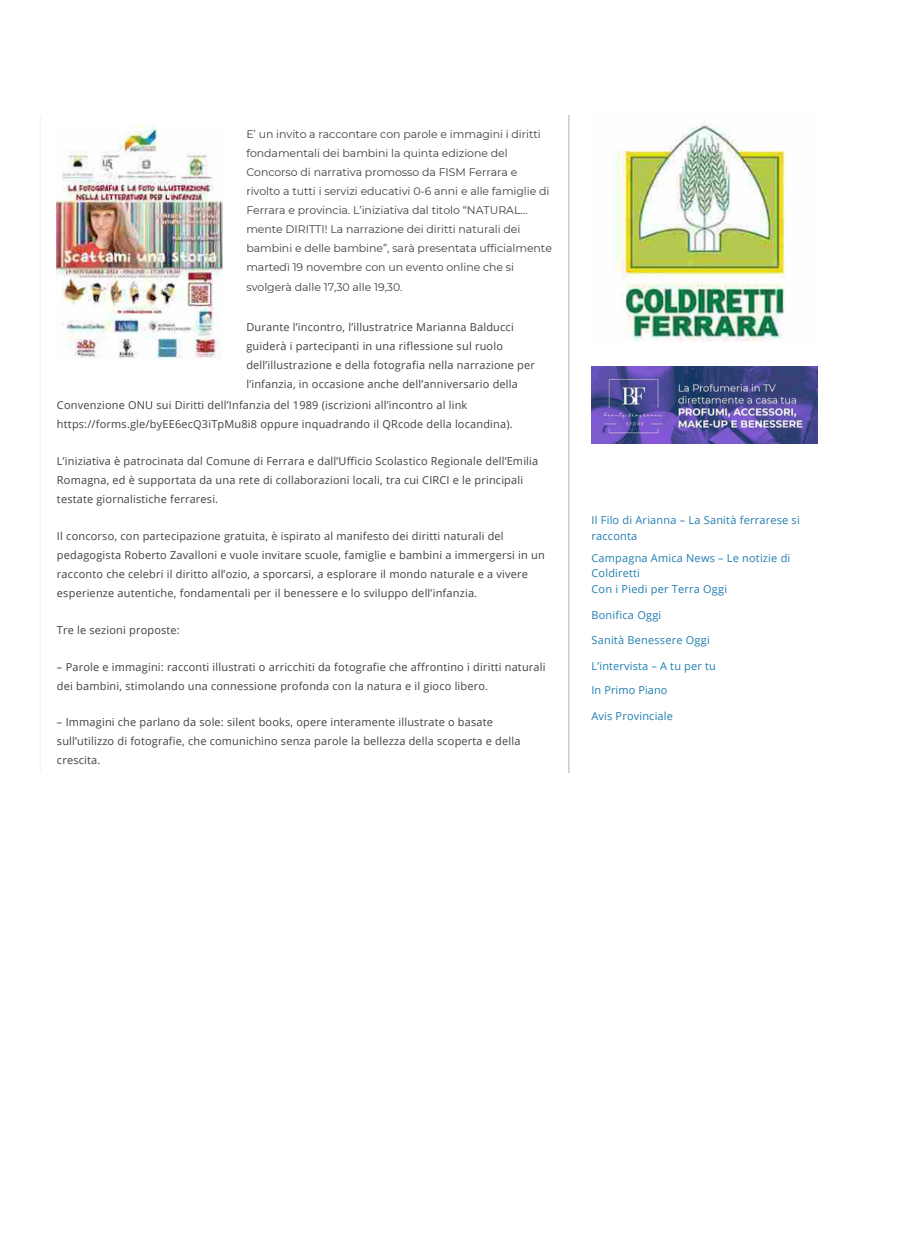
<style>
.page{position:relative;width:899px;height:1260px;background:#fff}
.page>*{position:absolute;margin:0;border:0;box-sizing:border-box;transform-origin:0 0}
.t1{font:10.95px/19.2px "Open Sans";letter-spacing:.02em;color:#3f3f46}
.t2{font:10.95px/19.2px "Montserrat";letter-spacing:-.005em;color:#3f3f46}
.t3{font:10.95px/15.8px "Open Sans";letter-spacing:.02em;color:#207daf}
</style>
<div class="page">
<img style="left:615px;top:123px;width:171px;height:218px">
<img style="left:591px;top:366px;width:226px;height:78px">
<img style="left:40px;top:115px;width:1px;height:657px">
<img style="left:568px;top:115px;width:1px;height:657px">
<img style="left:57px;top:125px;width:165px;height:235px">
<p class="t2" style="left:246px;top:124px;width:307px">E’ un invito a raccontare con parole e immagini i diritti fondamentali dei bambini la quinta edizione del Concorso di narrativa promosso da FISM Ferrara e rivolto a tutti i servizi educativi 0-6 anni e alle famiglie di Ferrara e provincia. L’iniziativa dal titolo “NATURAL… mente DIRITTI! La narrazione dei diritti naturali dei bambini e delle bambine”, sarà presentata ufficialmente martedì 19 novembre con un evento online che si svolgerà dalle 17,30 alle 19,30.</p>
<p class="t1" style="left:246px;top:317px;width:290px">Durante l’incontro, l’illustratrice Marianna Balducci guiderà i partecipanti in una riflessione sul ruolo dell’illustrazione e della fotografia nella narrazione per l’infanzia, in occasione anche dell’anniversario della</p>
<p class="t1" style="left:57px;top:395px;width:457px">Convenzione ONU sui Diritti dell’Infanzia del 1989 (iscrizioni all’incontro al link https://forms.gle/byEE6ecQ3iTpMu8i8 oppure inquadrando il QRcode della locandina).</p>
<p class="t1" style="left:57px;top:451px;width:483px">L’iniziativa è patrocinata dal Comune di Ferrara e dall’Ufficio Scolastico Regionale dell’Emilia<br>Romagna, ed è supportata da una rete di collaborazioni locali, tra cui CIRCI e le principali testate giornalistiche ferraresi.</p>
<p class="t1" style="left:57px;top:526px;width:489px">Il concorso, con partecipazione gratuita, è ispirato al manifesto dei diritti naturali del pedagogista Roberto Zavalloni e vuole invitare scuole, famiglie e bambini a immergersi in un racconto che celebri il diritto all’ozio, a sporcarsi, a esplorare il mondo naturale e a vivere esperienze autentiche, fondamentali per il benessere e lo sviluppo dell’infanzia.</p>
<p class="t1" style="left:57px;top:621px;width:124px">Tre le sezioni proposte:</p>
<p class="t1" style="left:57px;top:657px;width:490px">– Parole e immagini: racconti illustrati o arricchiti da fotografie che affrontino i diritti naturali dei bambini, stimolando una connessione profonda con la natura e il gioco libero.</p>
<p class="t1" style="left:57px;top:712px;width:465px">– Immagini che parlano da sole: silent books, opere interamente illustrate o basate sull’utilizzo di fotografie, che comunichino senza parole la bellezza della scoperta e della crescita.</p>
<h1 class="t3" style="left:591px;top:512px;width:210px">Il Filo di Arianna – La Sanità ferrarese si racconta</h1>
<p class="t3" style="left:591px;top:549px;width:200px">Campagna Amica News – Le notizie di</p>
<p class="t3" style="left:591px;top:565px;width:50px">Coldiretti</p>
<p class="t3" style="left:591px;top:581px;width:137px">Con i Piedi per Terra Oggi</p>
<p class="t3" style="left:591px;top:607px;width:71px">Bonifica Oggi</p>
<p class="t3" style="left:591px;top:632px;width:120px">Sanità Benessere Oggi</p>
<p class="t3" style="left:591px;top:657px;width:126px">L’intervista – A tu per tu</p>
<p class="t3" style="left:591px;top:682px;width:77px">In Primo Piano</p>
<p class="t3" style="left:591px;top:708px;width:83px">Avis Provinciale</p>
</div>
